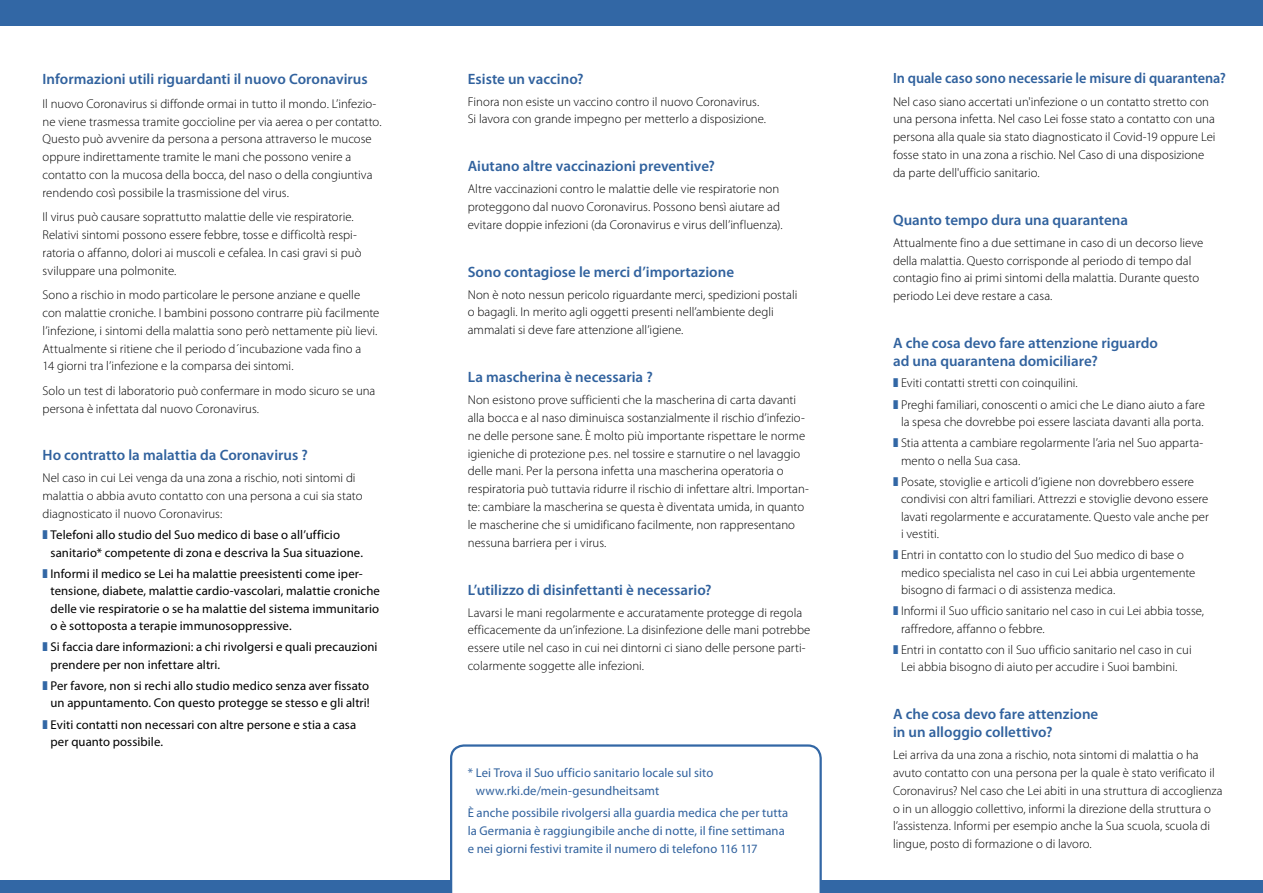
<style>
.page{position:relative;width:1263px;height:893px;background:#fff}
.page>*{position:absolute;margin:0;border:0;box-sizing:border-box;transform-origin:0 0}
.t1{font:600 15px/17.9px "Myriad Pro";color:#31629e}
.t2{font:600 14.85px "Myriad Pro";color:#31629e;scale:.96 1}
.t3{font:300 12.75px/17.9px "Myriad Pro";color:#000}
.t4{font:12.75px/17.2px "Myriad Pro";letter-spacing:.005em;color:#000}
.t5{font:12.75px/17.9px "Myriad Pro";letter-spacing:.005em;color:#31629e}
.s1{color:#3267a5}
</style>
<div class="page">
<div style="left:0;top:880px;width:1263px;height:13px;background:#3267a5"></div>
<svg style="left:450px;top:744px;width:372px;height:149px"></svg>
<div style="left:0;top:0;width:1263px;height:26px;background:#3267a5"></div>
<p class="t1" style="left:43px;top:70px;width:327px">Informazioni utili riguardanti il nuovo Coronavirus</p>
<p class="t3" style="left:43px;top:95px;width:341px">Il nuovo Coronavirus si diffonde ormai in tutto il mondo. L’infezio&shy;ne viene trasmessa tramite goccioline per via aerea o per contatto.<br>Questo può avvenire da persona a persona attraverso le mucose oppure indirettamente tramite le mani che possono venire a contatto con la mucosa della bocca, del naso o della congiuntiva rendendo così possibile la trasmissione del virus.</p>
<p class="t3" style="left:43px;top:208px;width:320px">Il virus può causare soprattutto malattie delle vie respiratorie.<br>Relativi sintomi possono essere febbre, tosse e difficoltà respi&shy;ratoria o affanno, dolori ai muscoli e cefalea. In casi gravi si può sviluppare una polmonite.</p>
<p class="t3" style="left:43px;top:286px;width:338px">Sono a rischio in modo particolare le persone anziane e quelle con malattie croniche. I bambini possono contrarre più facilmente l’infezione, i sintomi della malattia sono però nettamente più lievi.<br>Attualmente si ritiene che il periodo d´incubazione vada fino a<br>14 giorni tra l’infezione e la comparsa dei sintomi.</p>
<p class="t3" style="left:43px;top:382px;width:334px">Solo un test di laboratorio può confermare in modo sicuro se una persona è infettata dal nuovo Coronavirus.</p>
<p class="t1" style="left:43px;top:446px;width:267px">Ho contratto la malattia da Coronavirus ?</p>
<p class="t3" style="left:43px;top:469px;width:321px">Nel caso in cui Lei venga da una zona a rischio, noti sintomi di malattia o abbia avuto contatto con una persona a cui sia stato diagnosticato il nuovo Coronavirus:</p>
<p class="t4" style="left:51px;top:527px;width:314px;text-indent:-8px"><span class="s1">❚</span> Telefoni allo studio del Suo medico di base o all’ufficio sanitario* competente di zona e descriva la Sua situazione.</p>
<p class="t4" style="left:51px;top:566px;width:331px;text-indent:-8px"><span class="s1">❚</span> Informi il medico se Lei ha malattie preesistenti come iper&shy;tensione, diabete, malattie cardio-vascolari, malattie croniche delle vie respiratorie o se ha malattie del sistema immunitario o è sottoposta a terapie immunosoppressive.</p>
<p class="t4" style="left:51px;top:639px;width:329px;text-indent:-8px"><span class="s1">❚</span> Si faccia dare informazioni: a chi rivolgersi e quali precauzioni prendere per non infettare altri.</p>
<p class="t4" style="left:43px;top:678px;width:329px;text-align:right"><span class="s1">❚</span> Per favore, non si rechi allo studio medico senza aver fissato un appuntamento. Con questo protegge se stesso e gli altri!</p>
<p class="t4" style="left:51px;top:716px;width:307px;text-indent:-8px"><span class="s1">❚</span> Eviti contatti non necessari con altre persone e stia a casa per quanto possibile.</p>
<p class="t1" style="left:468px;top:70px;width:117px">Esiste un vaccino?</p>
<p class="t3" style="left:468px;top:93px;width:300px">Finora non esiste un vaccino contro il nuovo Coronavirus.<br>Si lavora con grande impegno per metterlo a disposizione.</p>
<p class="t1" style="left:468px;top:157px;width:249px">Aiutano altre vaccinazioni preventive?</p>
<p class="t3" style="left:468px;top:180px;width:316px">Altre vaccinazioni contro le malattie delle vie respiratorie non proteggono dal nuovo Coronavirus. Possono bensì aiutare ad evitare doppie infezioni (da Coronavirus e virus dell’influenza).</p>
<p class="t1" style="left:468px;top:263px;width:268px">Sono contagiose le merci d’importazione</p>
<p class="t3" style="left:468px;top:286px;width:331px">Non è noto nessun pericolo riguardante merci, spedizioni postali o bagagli. In merito agli oggetti presenti nell’ambiente degli ammalati si deve fare attenzione all’igiene.</p>
<p class="t1" style="left:468px;top:368px;width:186px">La mascherina è necessaria ?</p>
<p class="t3" style="left:468px;top:391px;width:343px">Non esistono prove sufficienti che la mascherina di carta davanti alla bocca e al naso diminuisca sostanzialmente il rischio d’infezio&shy;ne delle persone sane. È molto più importante rispettare le norme igieniche di protezione p.es. nel tossire e starnutire o nel lavaggio delle mani. Per la persona infetta una mascherina operatoria o respiratoria può tuttavia ridurre il rischio di infettare altri. Importan&shy;te: cambiare la mascherina se questa è diventata umida, in quanto le mascherine che si umidificano facilmente, non rappresentano nessuna barriera per i virus.</p>
<p class="t1" style="left:468px;top:581px;width:245px">L’utilizzo di disinfettanti è necessario?</p>
<p class="t3" style="left:468px;top:604px;width:344px">Lavarsi le mani regolarmente e accuratamente protegge di regola efficacemente da un’infezione. La disinfezione delle mani potrebbe essere utile nel caso in cui nei dintorni ci siano delle persone parti&shy;colarmente soggette alle infezioni.</p>
<p class="t5" style="left:476px;top:764px;width:239px;text-indent:-8px">* Lei Trova il Suo ufficio sanitario locale sul sito www.rki.de/mein-gesundheitsamt</p>
<p class="t5" style="left:468px;top:804px;width:322px">È anche possibile rivolgersi alla guardia medica che per tutta la Germania è raggiungibile anche di notte, il fine settimana e nei giorni festivi tramite il numero di telefono 116 117</p>
<p class="t2" style="left:893px;top:70px;width:348px">In quale caso sono necessarie le misure di quarantena?</p>
<p class="t3" style="left:893px;top:93px;width:324px">Nel caso siano accertati un'infezione o un contatto stretto con una persona infetta. Nel caso Lei fosse stato a contatto con una persona alla quale sia stato diagnosticato il Covid-19 oppure Lei fosse stato in una zona a rischio. Nel Caso di una disposizione da parte dell'ufficio sanitario.</p>
<p class="t1" style="left:893px;top:211px;width:237px">Quanto tempo dura una quarantena</p>
<p class="t3" style="left:893px;top:234px;width:312px">Attualmente fino a due settimane in caso di un decorso lieve della malattia. Questo corrisponde al periodo di tempo dal contagio fino ai primi sintomi della malattia. Durante questo periodo Lei deve restare a casa.</p>
<p class="t1" style="left:893px;top:334px;width:267px">A che cosa devo fare attenzione riguardo ad una quarantena domiciliare?</p>
<p class="t3" style="left:893px;top:372px;width:313px;line-height:21.5px"><span class="s1">❚</span> Eviti contatti stretti con coinquilini.<br><span class="s1">❚</span> Preghi familiari, conoscenti o amici che Le diano aiuto a fare</p>
<p class="t3" style="left:893px;top:411px;width:312px;line-height:21.5px;text-align:right">la spesa che dovrebbe poi essere lasciata davanti alla porta. <span class="s1">❚</span> Stia attenta a cambiare regolarmente l’aria nel Suo apparta-</p>
<p class="t3" style="left:893px;top:450px;width:302px;line-height:21.5px;text-indent:8px">mento o nella Sua casa.<br><span class="s1">❚</span> Posate, stoviglie e articoli d’igiene non dovrebbero essere</p>
<p class="t3" style="left:901px;top:491px;width:309px;line-height:17.2px;text-align:justify">condivisi con altri familiari. Attrezzi e stoviglie devono essere lavati regolarmente e accuratamente. Questo vale anche per i vestiti.</p>
<p class="t3" style="left:901px;top:547px;width:296px;line-height:17.2px;text-indent:-8px"><span class="s1">❚</span> Entri in contatto con lo studio del Suo medico di base o medico specialista nel caso in cui Lei abbia urgentemente bisogno di farmaci o di assistenza medica.</p>
<p class="t3" style="left:901px;top:603px;width:305px;line-height:17.2px;text-indent:-8px"><span class="s1">❚</span> Informi il Suo ufficio sanitario nel caso in cui Lei abbia tosse, raffredore, affanno o febbre.</p>
<p class="t3" style="left:893px;top:641px;width:300px;line-height:17.2px;text-align:center"><span class="s1">❚</span> Entri in contatto con il Suo ufficio sanitario nel caso in cui<br>Lei abbia bisogno di aiuto per accudire i Suoi bambini.</p>
<p class="t1" style="left:893px;top:705px;width:207px">A che cosa devo fare attenzione in un alloggio collettivo?</p>
<p class="t3" style="left:893px;top:746px;width:331px">Lei arriva da una zona a rischio, nota sintomi di malattia o ha avuto contatto con una persona per la quale è stato verificato il Coronavirus? Nel caso che Lei abiti in una struttura di accoglienza o in un alloggio collettivo, informi la direzione della struttura o l’assistenza. Informi per esempio anche la Sua scuola, scuola di lingue, posto di formazione o di lavoro.</p>
</div>
